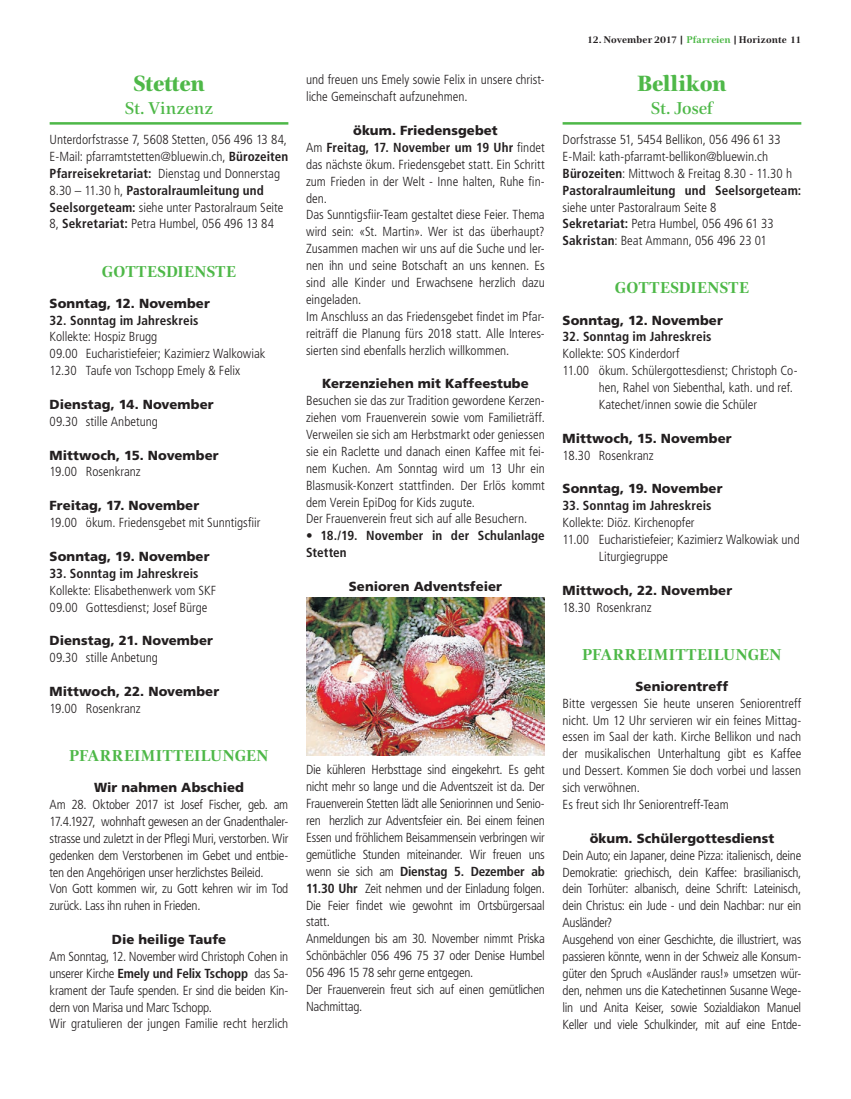
<style>
.page{position:relative;width:851px;height:1099px;background:#fff}
.page>*{position:absolute;margin:0;border:0;box-sizing:border-box;transform-origin:0 0}
.t1{font:800 22.5px "Civita";letter-spacing:-.01em;color:#4eb848}
.t2{font:500 17.5px "Civita";letter-spacing:-.005em;color:#4eb848}
.t3{font:700 16.12px "Civita";letter-spacing:.015em;color:#4eb848}
.t4{font:300 condensed 13.12px/16.9px "Frutiger LT Std";letter-spacing:-.005em;color:#231f20}
.t5{font:900 13.12px "Frutiger LT Std";letter-spacing:.005em;color:#231f20}
.t6{font:700 condensed 13.12px/16.9px "Frutiger LT Std";letter-spacing:.005em;color:#231f20}
.t7{font:700 10px "Civita";color:#231f20}
.s1{font-weight:700}
.s2{font-weight:900;font-stretch:normal}
.s3{font-weight:300}
.s4{color:#4eb848}
</style>
<div class="page">
<hr style="left:50px;top:122px;width:238px;height:3px;background:#4eb848">
<img style="left:306px;top:597px;width:238px;height:158px">
<hr style="left:562px;top:122px;width:239px;height:3px;background:#4eb848">
<h1 class="t1" style="left:133px;top:68px;width:73px">Stetten</h1>
<h2 class="t2" style="left:125px;top:96px;width:89px">St. Vinzenz</h2>
<p class="t4" style="left:50px;top:131px;width:240px">Unterdorfstrasse 7, 5608 Stetten, 056 496 13 84, E-Mail: pfarramtstetten@bluewin.ch, <span class="s1">Bürozeiten Pfarreisekretariat:</span> Dienstag und Donnerstag 8.30 – 11.30 h, <span class="s1">Pastoralraumleitung und Seelsorgeteam:</span> siehe unter Pastoralraum Seite 8, <span class="s1">Sekretariat:</span> Petra Humbel, 056 496 13 84</p>
<p class="t3" style="left:102px;top:260px;width:136px">GOTTESDIENSTE</p>
<p class="t5" style="left:50px;top:295px;width:162px">Sonntag, 12. November</p>
<p class="t6" style="left:50px;top:311px;width:150px">32. Sonntag im Jahreskreis</p>
<p class="t4" style="left:50px;top:328px;width:217px">Kollekte: Hospiz Brugg<br>09.00 Eucharistiefeier; Kazimierz Walkowiak<br>12.30 Taufe von Tschopp Emely &amp; Felix</p>
<p class="t5" style="left:50px;top:396px;width:165px">Dienstag, 14. November</p>
<p class="t4" style="left:50px;top:413px;width:110px">09.30 stille Anbetung</p>
<p class="t5" style="left:50px;top:447px;width:170px">Mittwoch, 15. November</p>
<p class="t4" style="left:50px;top:463px;width:93px">19.00 Rosenkranz</p>
<p class="t5" style="left:50px;top:497px;width:151px">Freitag, 17. November</p>
<p class="t4" style="left:50px;top:514px;width:212px">19.00 ökum. Friedensgebet mit Sunntigsfiir</p>
<p class="t5" style="left:50px;top:548px;width:161px">Sonntag, 19. November</p>
<p class="t6" style="left:50px;top:565px;width:150px">33. Sonntag im Jahreskreis</p>
<p class="t4" style="left:50px;top:582px;width:168px">Kollekte: Elisabethenwerk vom SKF<br>09.00 Gottesdienst; Josef Bürge</p>
<p class="t5" style="left:50px;top:633px;width:165px">Dienstag, 21. November</p>
<p class="t4" style="left:50px;top:649px;width:110px">09.30 stille Anbetung</p>
<p class="t5" style="left:50px;top:683px;width:171px">Mittwoch, 22. November</p>
<p class="t4" style="left:50px;top:700px;width:93px">19.00 Rosenkranz</p>
<p class="t3" style="left:69px;top:744px;width:198px">PFARREIMITTEILUNGEN</p>
<p class="t5" style="left:94px;top:779px;width:151px">Wir nahmen Abschied</p>
<p class="t4" style="left:50px;top:796px;width:240px">Am 28. Oktober 2017 ist Josef Fischer, geb. am 17.4.1927, wohnhaft gewesen an der Gnadenthaler&shy;strasse und zuletzt in der Pflegi Muri, verstorben. Wir gedenken dem Verstorbenen im Gebet und entbie&shy;ten den Angehörigen unser herzlichstes Beileid.<br>Von Gott kommen wir, zu Gott kehren wir im Tod zurück. Lass ihn ruhen in Frieden.</p>
<p class="t5" style="left:112px;top:931px;width:116px">Die heilige Taufe</p>
<p class="t4" style="left:50px;top:948px;width:240px">Am Sonntag, 12. November wird Christoph Cohen in unserer Kirche <span class="s1">Emely und Felix Tschopp</span> das Sa&shy;krament der Taufe spenden. Er sind die beiden Kin&shy;dern von Marisa und Marc Tschopp.<br>Wir gratulieren der jungen Familie recht herzlich</p>
<p class="t4" style="left:306px;top:72px;width:240px">und freuen uns Emely sowie Felix in unsere christ&shy;liche Gemeinschaft aufzunehmen.</p>
<p class="t4" style="left:306px;top:122px;width:240px;text-indent:47px"><span class="s2">ökum. Friedensgebet<br></span>Am <span class="s1">Freitag, 17. November um 19 Uhr</span> findet das nächste ökum. Friedensgebet statt. Ein Schritt zum Frieden in der Welt - Inne halten, Ruhe fin&shy;den.<br>Das Sunntigsfiir-Team gestaltet diese Feier. Thema wird sein: «St. Martin». Wer ist das überhaupt?<br>Zusammen machen wir uns auf die Suche und ler&shy;nen ihn und seine Botschaft an uns kennen. Es sind alle Kinder und Erwachsene herzlich dazu eingeladen.<br>Im Anschluss an das Friedensgebet findet im Pfar&shy;reiträff die Planung fürs 2018 statt. Alle Interes&shy;sierten sind ebenfalls herzlich willkommen.</p>
<p class="t5" style="left:322px;top:376px;width:208px">Kerzenziehen mit Kaffeestube</p>
<p class="t4" style="left:306px;top:392px;width:240px">Besuchen sie das zur Tradition gewordene Kerzen&shy;ziehen vom Frauenverein sowie vom Familieträff.<br>Verweilen sie sich am Herbstmarkt oder geniessen sie ein Raclette und danach einen Kaffee mit fei&shy;nem Kuchen. Am Sonntag wird um 13 Uhr ein Blasmusik-Konzert stattfinden. Der Erlös kommt dem Verein EpiDog for Kids zugute.<br>Der Frauenverein freut sich auf alle Besuchern.</p>
<p class="t6" style="left:306px;top:527px;width:240px"><span class="s3">•</span> 18./19. November in der Schulanlage<br>Stetten</p>
<p class="t5" style="left:349px;top:578px;width:155px">Senioren Adventsfeier</p>
<p class="t4" style="left:306px;top:761px;width:240px">Die kühleren Herbsttage sind eingekehrt. Es geht nicht mehr so lange und die Adventszeit ist da. Der Frauenverein Stetten lädt alle Seniorinnen und Senio&shy;ren herzlich zur Adventsfeier ein. Bei einem feinen Essen und fröhlichem Beisammensein verbringen wir gemütliche Stunden miteinander. Wir freuen uns wenn sie sich am <span class="s1">Dienstag 5. Dezember ab 11.30 Uhr</span> Zeit nehmen und der Einladung folgen.<br>Die Feier findet wie gewohnt im Ortsbürgersaal statt.<br>Anmeldungen bis am 30. November nimmt Priska Schönbächler 056 496 75 37 oder Denise Humbel 056 496 15 78 sehr gerne entgegen.<br>Der Frauenverein freut sich auf einen gemütlichen Nachmittag.</p>
<p class="t7" style="left:587px;top:33px;width:216px">12. NOVEMBER 2017 | <span class="s4">PFARREIEN</span> | HORIZONTE 11</p>
<h1 class="t1" style="left:637px;top:68px;width:91px">Bellikon</h1>
<h2 class="t2" style="left:650px;top:96px;width:64px">St. Josef</h2>
<p class="t4" style="left:562px;top:131px;width:240px">Dorfstrasse 51, 5454 Bellikon, 056 496 61 33<br>E-Mail: kath-pfarramt-bellikon@bluewin.ch <span class="s1">Bürozeiten</span>: Mittwoch &amp; Freitag 8.30 - 11.30 h <span class="s1">Pastoralraumleitung und Seelsorgeteam:</span></p>
<p class="t4" style="left:562px;top:199px;width:212px">siehe unter Pastoralraum Seite 8<br><span class="s1">Sekretariat:</span> Petra Humbel, 056 496 61 33<br><span class="s1">Sakristan</span>: Beat Ammann, 056 496 23 01</p>
<p class="t3" style="left:614px;top:277px;width:136px">GOTTESDIENSTE</p>
<p class="t5" style="left:562px;top:312px;width:162px">Sonntag, 12. November</p>
<p class="t6" style="left:562px;top:328px;width:150px">32. Sonntag im Jahreskreis</p>
<p class="t4" style="left:562px;top:345px;width:119px">Kollekte: SOS Kinderdorf</p>
<p class="t4" style="left:562px;top:362px;width:236px">11.00 ökum. Schülergottesdienst; Christoph Co-</p>
<p class="t4" style="left:598px;top:379px;width:196px">hen, Rahel von Siebenthal, kath. und ref.</p>
<p class="t4" style="left:598px;top:396px;width:160px">Katechet/innen sowie die Schüler</p>
<p class="t5" style="left:562px;top:430px;width:170px">Mittwoch, 15. November</p>
<p class="t4" style="left:562px;top:447px;width:93px">18.30 Rosenkranz</p>
<p class="t5" style="left:562px;top:481px;width:161px">Sonntag, 19. November</p>
<p class="t6" style="left:562px;top:497px;width:150px">33. Sonntag im Jahreskreis</p>
<p class="t4" style="left:562px;top:514px;width:133px">Kollekte: Diöz. Kirchenopfer</p>
<p class="t4" style="left:562px;top:531px;width:239px">11.00 Eucharistiefeier; Kazimierz Walkowiak und</p>
<p class="t4" style="left:598px;top:548px;width:71px">Liturgiegruppe</p>
<p class="t5" style="left:562px;top:582px;width:171px">Mittwoch, 22. November</p>
<p class="t4" style="left:562px;top:598px;width:90px">18.30 Rosenkranz</p>
<p class="t3" style="left:582px;top:643px;width:198px">PFARREIMITTEILUNGEN</p>
<p class="t5" style="left:635px;top:678px;width:94px">Seniorentreff</p>
<p class="t4" style="left:562px;top:694px;width:240px">Bitte vergessen Sie heute unseren Seniorentreff nicht. Um 12 Uhr servieren wir ein feines Mittag&shy;essen im Saal der kath. Kirche Bellikon und nach der musikalischen Unterhaltung gibt es Kaffee und Dessert. Kommen Sie doch vorbei und lassen sich verwöhnen.<br>Es freut sich Ihr Seniorentreff-Team</p>
<p class="t5" style="left:589px;top:830px;width:186px">ökum. Schülergottesdienst</p>
<p class="t4" style="left:562px;top:846px;width:240px">Dein Auto; ein Japaner, deine Pizza: italienisch, deine Demokratie: griechisch, dein Kaffee: brasilianisch, dein Torhüter: albanisch, deine Schrift: Lateinisch, dein Christus: ein Jude - und dein Nachbar: nur ein Ausländer?<br>Ausgehend von einer Geschichte, die illustriert, was passieren könnte, wenn in der Schweiz alle Konsum&shy;güter den Spruch «Ausländer raus!» umsetzen wür&shy;den, nehmen uns die Katechetinnen Susanne Wege&shy;lin und Anita Keiser, sowie Sozialdiakon Manuel Keller und viele Schulkinder, mit auf eine Entde-</p>
</div>
